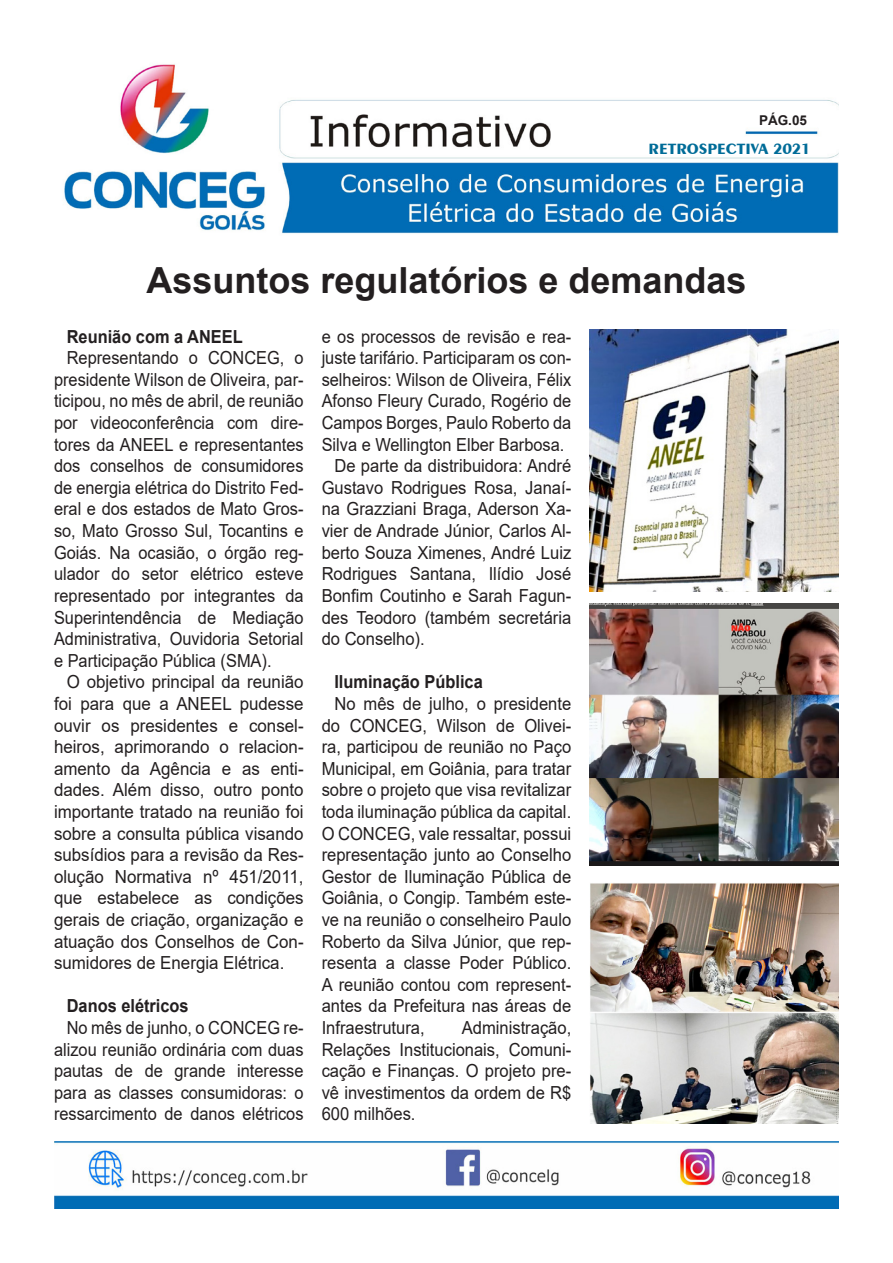
<style>
.page{position:relative;width:893px;height:1263px;background:#fff}
.page>*{position:absolute;margin:0;border:0;box-sizing:border-box;transform-origin:0 0}
.Título{font:700 36px "Arial";color:#231f20}
.Texto{font:18px/21.6px "Arial";color:#231f20;text-align:justify;scale:.92 1}
.Texto-2{font:18px/21.6px "Arial";color:#231f20;text-align:justify;scale:.91 1}
.Texto-3{font:18px/21.6px "Arial";color:#231f20;text-align:justify;scale:.94 1}
.Texto-4{font:700 18px "Arial";color:#231f20;scale:.91 1}
.Texto-5{font:700 15.6px "Exotic 350 BT";color:#006c98}
.Texto-6{font:700 13.5px "Arial";color:#231f20}
</style>
<div class="page">
<img style="left:64px;top:64px;width:775px;height:170px">
<img style="left:54px;top:1142px;width:785px;height:67px">
<img style="left:589px;top:330px;width:250px;height:261px">
<img style="left:589px;top:604px;width:250px;height:261px">
<img style="left:590px;top:883px;width:249px;height:241px">
<p class="Texto-6" style="left:759px;top:110px;width:50px">PÁG.05</p>
<p class="Texto-5" style="left:649px;top:140px;width:164px">RETROSPECTIVA 2021</p>
<p class="Título" style="left:146px;top:255px;width:602px">Assuntos regulatórios e demandas</p>
<p class="Texto-4" style="left:67px;top:324px;width:195px">Reunião com a ANEEL</p>
<p class="Texto-2" style="left:54px;top:347px;width:276px;text-indent:13px">Representando o CONCEG, o presidente Wilson de Oliveira, par&shy;ticipou, no mês de abril, de reunião por videoconferência com dire&shy;tores da ANEEL e representantes dos conselhos de consumidores de energia elétrica do Distrito Fed&shy;eral e dos estados de Mato Gros&shy;so, Mato Grosso Sul, Tocantins e Goiás. Na ocasião, o órgão reg&shy;ulador do setor elétrico esteve representado por integrantes da Superintendência de Mediação Administrativa, Ouvidoria Setorial e Participação Pública (SMA).</p>
<p class="Texto-3" style="left:54px;top:671px;width:267px;text-indent:13px">O objetivo principal da reunião foi para que a ANEEL pudesse ouvir os presidentes e consel&shy;heiros, aprimorando o relacion&shy;amento da Agência e as enti&shy;dades. Além disso, outro ponto importante tratado na reunião foi sobre a consulta pública visando subsídios para a revisão da Res&shy;olução Normativa nº 451/2011, que estabelece as condições gerais de criação, organização e atuação dos Conselhos de Con&shy;sumidores de Energia Elétrica.</p>
<p class="Texto-4" style="left:67px;top:993px;width:136px">Danos elétricos</p>
<p class="Texto-2" style="left:54px;top:1017px;width:276px;text-indent:13px">No mês de junho, o CONCEG re&shy;alizou reunião ordinária com duas pautas de de grande interesse para as classes consumidoras: o ressarcimento de danos elétricos</p>
<p class="Texto-2" style="left:322px;top:325px;width:276px">e os processos de revisão e rea&shy;juste tarifário. Participaram os con&shy;selheiros: Wilson de Oliveira, Félix Afonso Fleury Curado, Rogério de Campos Borges, Paulo Roberto da Silva e Wellington Elber Barbosa.</p>
<p class="Texto" style="left:322px;top:455px;width:273px;text-indent:13px">De parte da distribuidora: André Gustavo Rodrigues Rosa, Janaí&shy;na Grazziani Braga, Aderson Xa&shy;vier de Andrade Júnior, Carlos Al&shy;berto Souza Ximenes, André Luiz Rodrigues Santana, Ilídio José Bonfim Coutinho e Sarah Fagun&shy;des Teodoro (também secretária do Conselho).</p>
<p class="Texto-4" style="left:334px;top:669px;width:165px">Iluminação Pública</p>
<p class="Texto" style="left:322px;top:693px;width:273px;text-indent:13px">No mês de julho, o presidente do CONCEG, Wilson de Olivei&shy;ra, participou de reunião no Paço Municipal, em Goiânia, para tratar sobre o projeto que visa revitalizar toda iluminação pública da capital.<br>O CONCEG, vale ressaltar, possui representação junto ao Conselho Gestor de Iluminação Pública de Goiânia, o Congip. Também este&shy;ve na reunião o conselheiro Paulo Roberto da Silva Júnior, que rep&shy;resenta a classe Poder Público.<br>A reunião contou com represent&shy;antes da Prefeitura nas áreas de Infraestrutura,</p>
<p class="Texto" style="left:322px;top:1017px;width:273px;text-indent:140px">Administração, Relações Institucionais, Comuni&shy;cação e Finanças. O projeto pre&shy;vê investimentos da ordem de R$ 600 milhões.</p>
</div>
